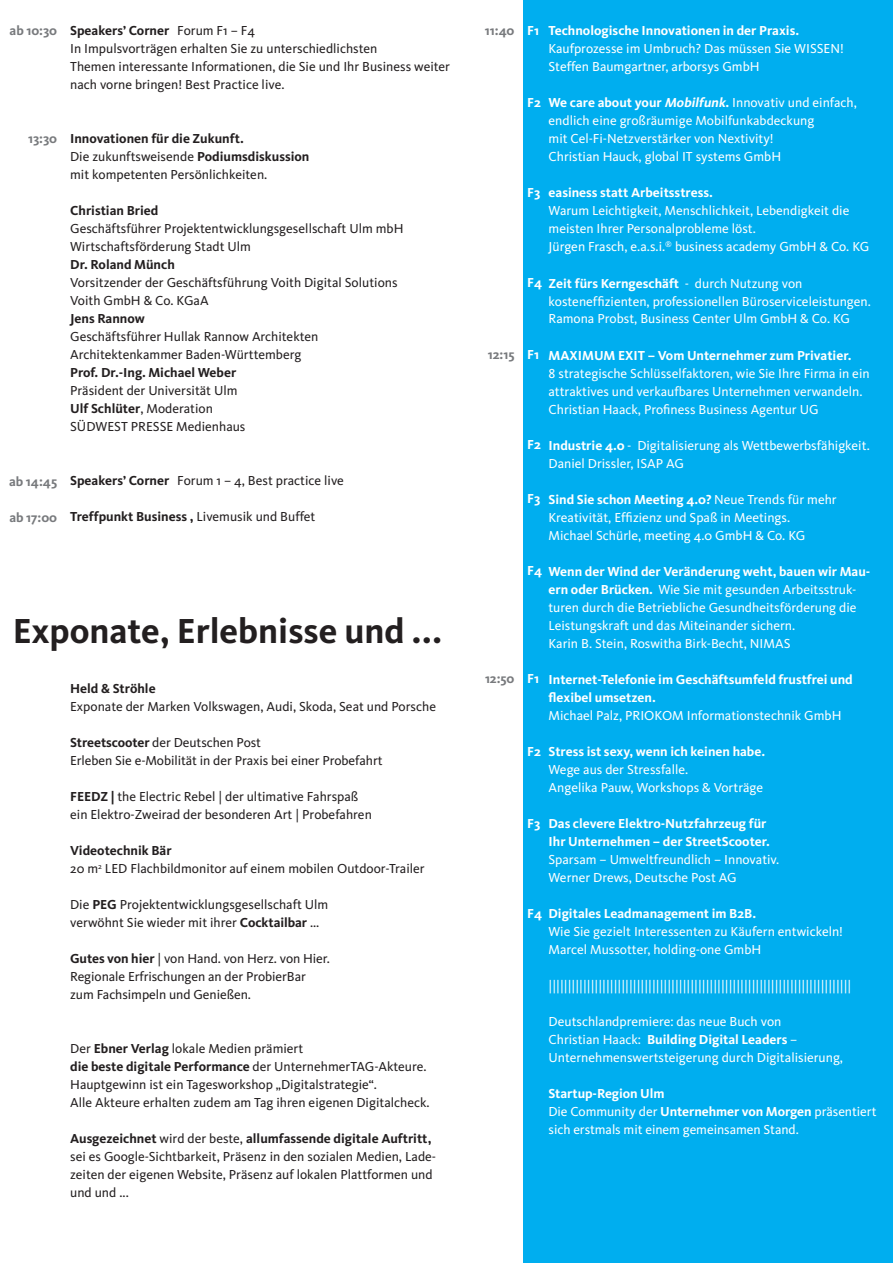
<style>
.page{position:relative;width:893px;height:1263px;background:#fff}
.page>*{position:absolute;margin:0;border:0;box-sizing:border-box;transform-origin:0 0}
.t1{font:700 36px "Kievit";color:#231f20}
.t2{font:13.5px/18px "Kievit";color:#fff}
.t3{font:13.5px/18px "Kievit";color:#231f20}
.t4{font:700 13.5px/18px "Kievit";color:#fff}
.t5{font:700 13.5px "Kievit";color:#231f20}
.t6{font:700 13.5px "Kievit";color:#787a7d}
.s1{font-weight:700}
.s2{font-weight:400}
.s3{font-weight:700;font-style:italic}
</style>
<div class="page">
<div style="left:523px;top:0;width:370px;height:1263px;background:#00aeef"></div>
<p class="t6" style="left:10px;top:23px;width:49px">ab 10:30</p>
<p class="t3" style="left:70px;top:22px;width:381px"><span class="s1">Speakers’ Corner</span> Forum F1 – F4<br>In Impulsvorträgen erhalten Sie zu unterschiedlichsten<br>Themen interessante Informationen, die Sie und Ihr Business weiter nach vorne bringen! Best Practice live.</p>
<p class="t6" style="left:28px;top:131px;width:31px">13:30</p>
<p class="t3" style="left:70px;top:130px;width:241px"><span class="s1">Innovationen für die Zukunft.<br></span>Die zukunftsweisende <span class="s1">Podiumsdiskussion </span>mit kompetenten Persönlichkeiten.</p>
<p class="t5" style="left:70px;top:203px;width:90px">Christian Bried</p>
<p class="t3" style="left:70px;top:220px;width:335px">Geschäftsführer Projektentwicklungsgesellschaft Ulm mbH<br>Wirtschaftsförderung Stadt Ulm</p>
<p class="t5" style="left:70px;top:257px;width:106px">Dr. Roland Münch</p>
<p class="t3" style="left:70px;top:274px;width:329px">Vorsitzender der Geschäftsführung Voith Digital Solutions<br>Voith GmbH &amp; Co. KGaA</p>
<p class="t5" style="left:70px;top:311px;width:76px">Jens Rannow</p>
<p class="t3" style="left:70px;top:328px;width:250px">Geschäftsführer Hullak Rannow Architekten<br>Architektenkammer Baden-Württemberg</p>
<p class="t5" style="left:70px;top:365px;width:168px">Prof. Dr.-Ing. Michael Weber</p>
<p class="t3" style="left:70px;top:382px;width:177px">Präsident der Universität Ulm<br><span class="s1">Ulf Schlüter</span>, Moderation<br>SÜDWEST PRESSE Medienhaus</p>
<p class="t6" style="left:9px;top:473px;width:50px">ab 14:45</p>
<p class="t6" style="left:9px;top:509px;width:49px">ab 17:00</p>
<p class="t3" style="left:70px;top:472px;width:275px"><span class="s1">Speakers’ Corner</span> Forum 1 – 4, Best practice live</p>
<p class="t5" style="left:70px;top:509px;width:247px">Treffpunkt Business , <span class="s2">Livemusik und Buffet</span></p>
<h1 class="t1" style="left:13px;top:609px;width:431px">Exponate, Erlebnisse und ...</h1>
<p class="t5" style="left:70px;top:680px;width:87px">Held &amp; Ströhle</p>
<p class="t3" style="left:70px;top:698px;width:367px">Exponate der Marken Volkswagen, Audi, Skoda, Seat und Porsche</p>
<p class="t3" style="left:70px;top:734px;width:314px"><span class="s1">Streetscooter</span> der Deutschen Post<br>Erleben Sie e-Mobilität in der Praxis bei einer Probefahrt</p>
<p class="t3" style="left:70px;top:788px;width:303px"><span class="s1">FEEDZ |</span> the Electric Rebel | der ultimative Fahrspaß ein Elektro-Zweirad der besonderen Art | Probefahren</p>
<p class="t3" style="left:70px;top:842px;width:356px"><span class="s1">Videotechnik Bär<br></span>20 m<sup>2</sup> LED Flachbildmonitor auf einem mobilen Outdoor-Trailer</p>
<p class="t3" style="left:70px;top:896px;width:260px">Die <span class="s1">PEG</span> Projektentwicklungsgesellschaft Ulm verwöhnt Sie wieder mit ihrer <span class="s1">Cocktailbar</span> ...</p>
<p class="t3" style="left:70px;top:950px;width:261px"><span class="s1">Gutes von hier</span> | von Hand. von Herz. von Hier.<br>Regionale Erfrischungen an der ProbierBar zum Fachsimpeln und Genießen.</p>
<p class="t3" style="left:70px;top:1040px;width:361px">Der <span class="s1">Ebner Verlag</span> lokale Medien prämiert<br><span class="s1">die beste digitale Performance</span> der UnternehmerTAG-Akteure.<br>Hauptgewinn ist ein Tagesworkshop „Digitalstrategie“.<br>Alle Akteure erhalten zudem am Tag ihren eigenen Digitalcheck.</p>
<p class="t3" style="left:70px;top:1130px;width:367px"><span class="s1">Ausgezeichnet</span> wird der beste, <span class="s1">allumfassende digitale Auftritt, </span>sei es Google-Sichtbarkeit, Präsenz in den sozialen Medien, Lade&shy;zeiten der eigenen Website, Präsenz auf lokalen Plattformen und und und ...</p>
<p class="t6" style="left:485px;top:23px;width:31px">11:40</p>
<p class="t6" style="left:488px;top:347px;width:28px">12:15</p>
<p class="t6" style="left:485px;top:671px;width:31px">12:50</p>
<p class="t4" style="left:549px;top:22px;width:252px">Technologische Innovationen in der Praxis.</p>
<p class="t2" style="left:549px;top:40px;width:297px">Kaufprozesse im Umbruch? Das müssen Sie WISSEN!<br>Steffen Baumgartner, arborsys GmbH</p>
<p class="t2" style="left:548px;top:94px;width:310px"><span class="s1">We care about your</span> <span class="s3">Mobilfunk</span><span class="s1">.</span> Innovativ und einfach, endlich eine großräumige Mobilfunkabdeckung<br>mit Cel-Fi-Netzverstärker von Nextivity!<br>Christian Hauck, global IT systems GmbH</p>
<p class="t4" style="left:548px;top:184px;width:166px">easiness statt Arbeitsstress.</p>
<p class="t2" style="left:548px;top:202px;width:322px">Warum Leichtigkeit, Menschlichkeit, Lebendigkeit die meisten Ihrer Personalprobleme löst.<br>Jürgen Frasch, e.a.s.i.<sup>®</sup> business academy GmbH &amp; Co. KG</p>
<p class="t2" style="left:549px;top:274px;width:324px"><span class="s1">Zeit fürs Kerngeschäft</span> - durch Nutzung von kosteneffizienten, professionellen Büroserviceleistungen.<br>Ramona Probst, Business Center Ulm GmbH &amp; Co. KG</p>
<p class="t4" style="left:549px;top:346px;width:305px">MAXIMUM EXIT – Vom Unternehmer zum Privatier.</p>
<p class="t2" style="left:549px;top:364px;width:323px">8 strategische Schlüsselfaktoren, wie Sie Ihre Firma in ein attraktives und verkaufbares Unternehmen verwandeln.<br>Christian Haack, Profiness Business Agentur UG</p>
<p class="t2" style="left:549px;top:436px;width:323px"><span class="s1">Industrie 4.0</span> - Digitalisierung als Wettbewerbsfähigkeit.<br>Daniel Drissler, ISAP AG</p>
<p class="t2" style="left:549px;top:490px;width:290px"><span class="s1">Sind Sie schon Meeting 4.0?</span> Neue Trends für mehr<br>Kreativität, Effizienz und Spaß in Meetings.<br>Michael Schürle, meeting 4.0 GmbH &amp; Co. KG</p>
<p class="t2" style="left:549px;top:562px;width:323px"><span class="s1">Wenn der Wind der Veränderung weht, bauen wir Mau&shy;ern oder Brücken.</span> Wie Sie mit gesunden Arbeitsstruk&shy;turen durch die Betriebliche Gesundheitsförderung die Leistungskraft und das Miteinander sichern.<br>Karin B. Stein, Roswitha Birk-Becht, NIMAS</p>
<p class="t4" style="left:549px;top:670px;width:306px">Internet-Telefonie im Geschäftsumfeld frustfrei und flexibel umsetzen.</p>
<p class="t2" style="left:549px;top:706px;width:294px">Michael Palz, PRIOKOM Informationstechnik GmbH</p>
<p class="t4" style="left:549px;top:742px;width:218px">Stress ist sexy, wenn ich keinen habe.</p>
<p class="t2" style="left:549px;top:760px;width:216px">Wege aus der Stressfalle.<br>Angelika Pauw, Workshops &amp; Vorträge</p>
<p class="t4" style="left:549px;top:814px;width:223px">Das clevere Elektro-Nutzfahrzeug für<br>Ihr Unternehmen – der StreetScooter.</p>
<p class="t2" style="left:549px;top:850px;width:232px">Sparsam – Umweltfreundlich – Innovativ.<br>Werner Drews, Deutsche Post AG</p>
<p class="t4" style="left:549px;top:904px;width:209px">Digitales Leadmanagement im B2B.</p>
<p class="t2" style="left:549px;top:922px;width:296px">Wie Sie gezielt Interessenten zu Käufern entwickeln!<br>Marcel Mussotter, holding-one GmbH</p>
<p class="t2" style="left:549px;top:976px;width:304px">|||||||||||||||||||||||||||||||||||||||||||||||||||||||||||||||||||||||||||||||</p>
<p class="t2" style="left:549px;top:1012px;width:296px">Deutschlandpremiere: das neue Buch von<br>Christian Haack: <span class="s1">Building Digital Leaders</span> –<br>Unternehmenswertsteigerung durch Digitalisierung,</p>
<p class="t2" style="left:549px;top:1084px;width:329px"><span class="s1">Startup-Region Ulm<br></span>Die Community der <span class="s1">Unternehmer von Morgen</span> präsentiert sich erstmals mit einem gemeinsamen Stand.</p>
<p class="t4" style="left:527px;top:22px;width:13px">F1</p>
<p class="t4" style="left:527px;top:94px;width:15px">F2</p>
<p class="t4" style="left:527px;top:184px;width:15px">F3</p>
<p class="t4" style="left:527px;top:274px;width:16px">F4</p>
<p class="t4" style="left:527px;top:346px;width:13px">F1</p>
<p class="t4" style="left:527px;top:436px;width:15px">F2</p>
<p class="t4" style="left:527px;top:490px;width:15px">F3</p>
<p class="t4" style="left:527px;top:562px;width:16px">F4</p>
<p class="t4" style="left:527px;top:670px;width:13px">F1</p>
<p class="t4" style="left:527px;top:742px;width:15px">F2</p>
<p class="t4" style="left:527px;top:814px;width:15px">F3</p>
<p class="t4" style="left:527px;top:904px;width:16px">F4</p>
</div>
